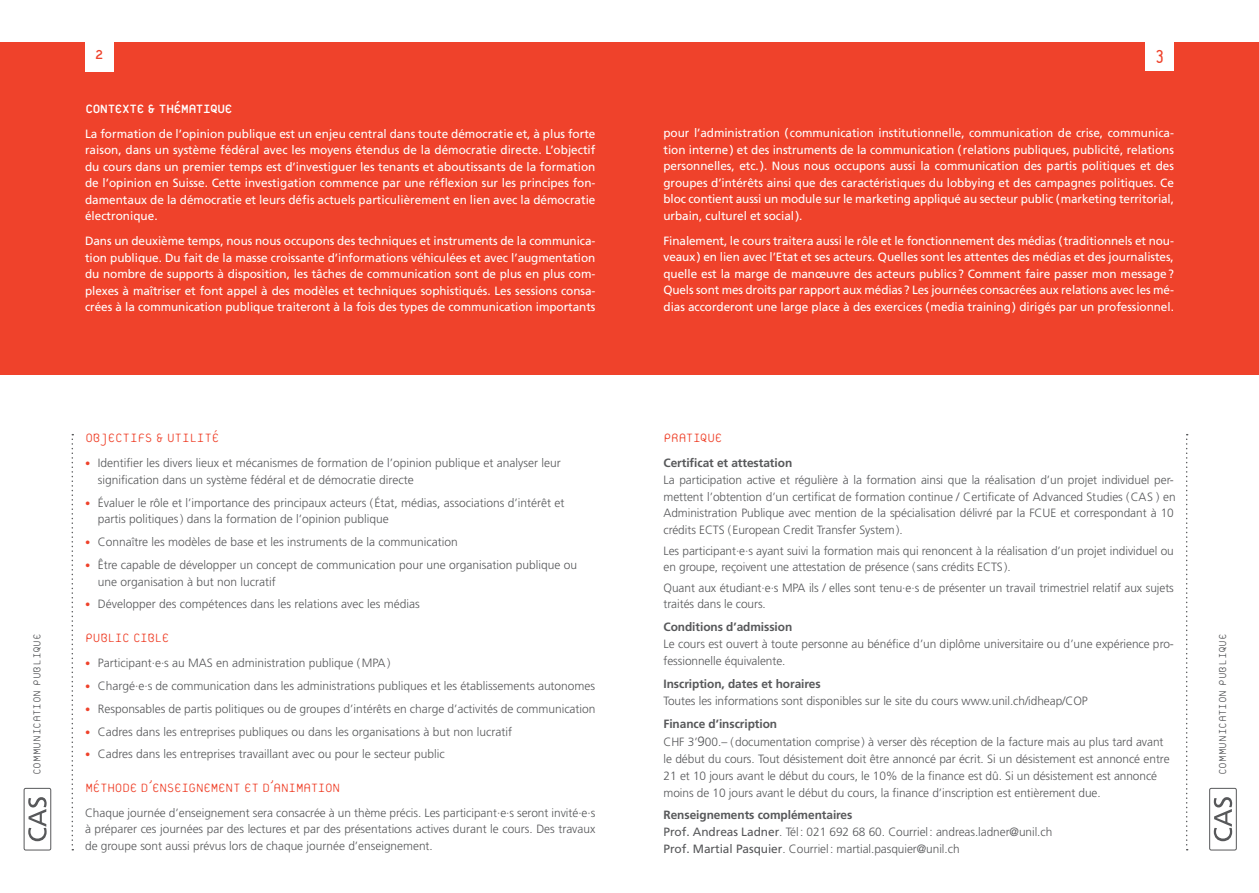
<style>
.page{position:relative;width:1259px;height:893px;background:#fff}
.page>*{position:absolute;margin:0;border:0;box-sizing:border-box;transform-origin:0 0}
.t1{font:19.35px "Platelet";color:#ef422b}
.t2{font:100 18px "Platelet";letter-spacing:-.05em;color:#ef422b}
.t3{font:18px "Platelet";letter-spacing:-.05em;color:#fff}
.t4{font:100 15px "Platelet";letter-spacing:-.015em;color:#57585a}
.t5{font:300 12px/16.5px "Frutiger LT Std";letter-spacing:-.005em;color:#57585a}
.t6{font:12px/16.5px "Frutiger LT Std";letter-spacing:-.005em;color:#fff;text-align:justify}
.t7{font:700 12px "Frutiger LT Std";letter-spacing:-.005em;color:#57585a}
.s1{font-size:10.5px;color:#ef422b}
.s2{font-weight:700}
.s3{font-size:13.5px}
.s4{font-weight:400}
</style>
<div class="page">
<div style="left:0;top:43px;width:1259px;height:332px;background:#ef422b"></div>
<svg style="left:72px;top:434px;width:1px;height:416px"></svg>
<svg style="left:1186px;top:434px;width:1px;height:416px"></svg>
<div style="left:85px;top:42px;width:29px;height:29px;background:#fff"></div>
<div style="left:24px;top:788px;width:27px;height:62px;border:1px solid #57585a;border-radius:2px"></div>
<svg style="left:28px;top:797px;width:19px;height:44px"></svg>
<div style="left:1209px;top:788px;width:27px;height:62px;border:1px solid #57585a;border-radius:2px"></div>
<svg style="left:1213px;top:797px;width:19px;height:44px"></svg>
<div style="left:1145px;top:43px;width:29px;height:28px;background:#fff"></div>
<h1 class="t1" style="left:95px;top:46px;width:10px">2</h1>
<h2 class="t3" style="left:85px;top:100px;width:149px">CONTEXTE &amp; THÉMATIQUE</h2>
<p class="t6" style="left:85px;top:125px;width:512px">La formation de l’opinion publique est un enjeu central dans toute démocratie et, à plus forte raison, dans un système fédéral avec les moyens étendus de la démocratie directe. L’objectif du cours dans un premier temps est d’investiguer les tenants et aboutissants de la formation de l’opinion en Suisse. Cette investigation commence par une réflexion sur les principes fon&shy;damentaux de la démocratie et leurs défis actuels particulièrement en lien avec la démocratie électronique.</p>
<p class="t6" style="left:85px;top:233px;width:512px">Dans un deuxième temps, nous nous occupons des techniques et instruments de la communica&shy;tion publique. Du fait de la masse croissante d’informations véhiculées et avec l’augmentation du nombre de supports à disposition, les tâches de communication sont de plus en plus com&shy;plexes à maîtriser et font appel à des modèles et techniques sophistiqués. Les sessions consa&shy;crées à la communication publique traiteront à la fois des types de communication importants</p>
<h1 class="t1" style="left:1155px;top:46px;width:10px">3</h1>
<p class="t6" style="left:663px;top:125px;width:512px">pour l’administration ( communication institutionnelle, communication de crise, communica&shy;tion interne) et des instruments de la communication (relations publiques, publicité, relations personnelles, etc.). Nous nous occupons aussi la communication des partis politiques et des groupes d’intérêts ainsi que des caractéristiques du lobbying et des campagnes politiques. Ce bloc contient aussi un module sur le marketing appliqué au secteur public (marketing territorial, urbain, culturel et social).</p>
<p class="t6" style="left:663px;top:232px;width:512px">Finalement, le cours traitera aussi le rôle et le fonctionnement des médias (traditionnels et nou&shy;veaux) en lien avec l’Etat et ses acteurs. Quelles sont les attentes des médias et des journalistes, quelle est la marge de manœuvre des acteurs publics? Comment faire passer mon message?<br>Quels sont mes droits par rapport aux médias? Les journées consacrées aux relations avec les mé&shy;dias accorderont une large place à des exercices (media training) dirigés par un professionnel.</p>
<h2 class="t2" style="left:85px;top:430px;width:136px">OBJECTIFS &amp; UTILITÉ</h2>
<p class="t5" style="left:98px;top:455px;width:464px;text-indent:-13px"><span class="s1">•</span> Identifier les divers lieux et mécanismes de formation de l’opinion publique et analyser leur signification dans un système fédéral et de démocratie directe</p>
<p class="t5" style="left:98px;top:495px;width:468px;text-indent:-13px"><span class="s1">•</span> Évaluer le rôle et l’importance des principaux acteurs ( État, médias, associations d’intérêt et partis politiques) dans la formation de l’opinion publique</p>
<p class="t5" style="left:85px;top:534px;width:374px"><span class="s1">•</span> Connaître les modèles de base et les instruments de la communication</p>
<p class="t5" style="left:98px;top:557px;width:481px;text-indent:-13px"><span class="s1">•</span> Être capable de développer un concept de communication pour une organisation publique ou une organisation à but non lucratif</p>
<p class="t5" style="left:85px;top:596px;width:336px"><span class="s1">•</span> Développer des compétences dans les relations avec les médias</p>
<h2 class="t2" style="left:85px;top:629px;width:86px">PUBLIC CIBLE</h2>
<p class="t5" style="left:85px;top:655px;width:307px"><span class="s1">•</span> Participant·e·s au MAS en administration publique (MPA)</p>
<p class="t5" style="left:85px;top:678px;width:512px"><span class="s1">•</span> Chargé·e·s de communication dans les administrations publiques et les établissements autonomes</p>
<p class="t5" style="left:85px;top:700px;width:512px"><span class="s1">•</span> Responsables de partis politiques ou de groupes d’intérêts en charge d’activités de communication</p>
<p class="t5" style="left:85px;top:723px;width:429px"><span class="s1">•</span> Cadres dans les entreprises publiques ou dans les organisations à but non lucratif</p>
<p class="t5" style="left:85px;top:746px;width:361px"><span class="s1">•</span> Cadres dans les entreprises travaillant avec ou pour le secteur public</p>
<h2 class="t2" style="left:85px;top:779px;width:257px">MÉTHODE D’ENSEIGNEMENT ET D’ANIMATION</h2>
<p class="t5" style="left:85px;top:805px;width:512px;text-align:justify">Chaque journée d’enseignement sera consacrée à un thème précis. Les participant·e·s seront invité·e·s à préparer ces journées par des lectures et par des présentations actives durant le cours. Des travaux de groupe sont aussi prévus lors de chaque journée d’enseignement.</p>
<h2 class="t2" style="left:663px;top:430px;width:61px">PRATIQUE</h2>
<p class="t7" style="left:663px;top:456px;width:130px">Certificat et attestation</p>
<p class="t5" style="left:663px;top:472px;width:514px">La participation active et régulière à la formation ainsi que la réalisation d’un projet individuel per&shy;mettent l’obtention d’un certificat de formation continue / Certificate of Advanced Studies (CAS ) en Administration Publique avec mention de la spécialisation délivré par la FCUE et correspondant à 10 crédits ECTS (European Credit Transfer System).</p>
<p class="t5" style="left:663px;top:542px;width:512px">Les participant·e·s ayant suivi la formation mais qui renoncent à la réalisation d’un projet individuel ou en groupe, reçoivent une attestation de présence (sans crédits ECTS).</p>
<p class="t5" style="left:663px;top:580px;width:512px">Quant aux étudiant·e·s MPA ils / elles sont tenu·e·s de présenter un travail trimestriel relatif aux sujets traités dans le cours.</p>
<p class="t7" style="left:663px;top:620px;width:130px">Conditions d’admission</p>
<p class="t5" style="left:663px;top:636px;width:512px">Le cours est ouvert à toute personne au bénéfice d’un diplôme universitaire ou d’une expérience pro&shy;fessionnelle équivalente.</p>
<p class="t7" style="left:663px;top:676px;width:159px">Inscription, dates et horaires</p>
<p class="t5" style="left:663px;top:693px;width:426px">Toutes les informations sont disponibles sur le site du cours www.unil.ch/idheap/COP</p>
<p class="t5" style="left:663px;top:715px;width:508px;line-height:17.1px"><span class="s2">Finance d’inscription<br></span>CHF 3’<span class="s3">9</span>00.– (documentation comprise) à verser dès réception de la facture mais au plus tard avant le début du cours. Tout désistement doit être annoncé par écrit. Si un désistement est annoncé entre 21 et 10 jours avant le début du cours, le 10% de la finance est dû. Si un désistement est annoncé moins de 10 jours avant le début du cours, la finance d’inscription est entièrement due.</p>
<p class="t5" style="left:663px;top:807px;width:390px"><span class="s2">Renseignements complémentaires<br></span><span class="s4">Prof. Andreas Ladner</span>. Tél: 021 692 68 60. Courriel: andreas.ladner@unil.ch<br><span class="s4">Prof. Martial Pasquier</span>. Courriel: martial.pasquier@unil.ch</p>
<p class="t4" style="left:30px;top:775px;width:144px;rotate:-90deg">COMMUNICATION PUBLIQUE</p>
<p class="t4" style="left:1215px;top:775px;width:144px;rotate:-90deg">COMMUNICATION PUBLIQUE</p>
</div>
